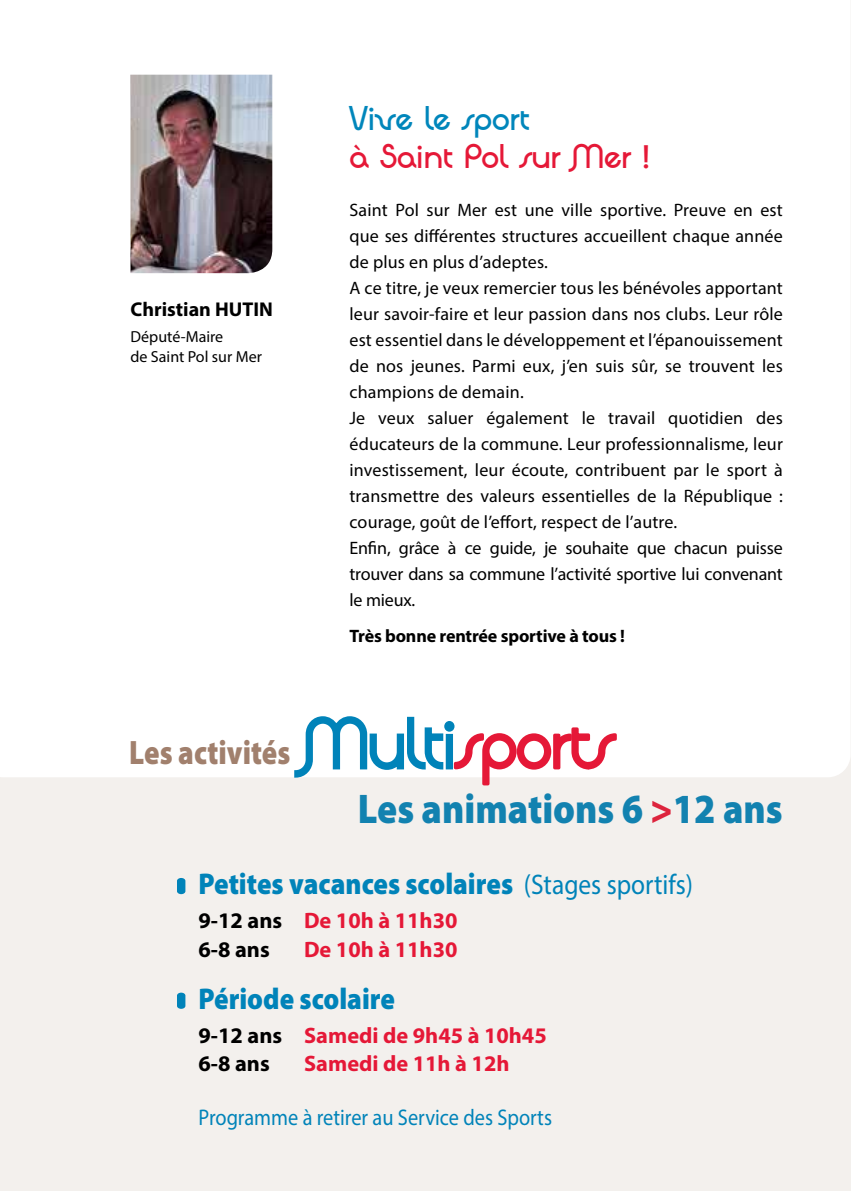
<style>
.page{position:relative;width:851px;height:1191px;background:#fff}
.page>*{position:absolute;margin:0;border:0;box-sizing:border-box;transform-origin:0 0}
.t1{font:900 41.6px "Myriad Pro";color:#0083b9;scale:.9 1}
.t2{font:900 34px "Myriad Pro";color:#a1806d;scale:.85 1}
.t3{font:700 32px "Quadranta";color:#e51837}
.t4{font:700 32px "Quadranta";color:#0086bb}
.t5{font:900 30px "Myriad Pro";color:#0083b9;scale:.9 1}
.t6{font:22.6px "Myriad Pro";color:#0083b9;scale:.9 1}
.t7{font:700 22.4px/28.4px "Myriad Pro";color:#e51837}
.t8{font:700 22.4px/28.4px "Myriad Pro";color:#000}
.t9{font:700 20px "Myriad Pro";color:#000}
.t10{font:18px/26px "Myriad Pro";letter-spacing:.01em;color:#000}
.t11{font:700 18px "Myriad Pro";letter-spacing:-.01em;color:#000}
.t12{font:16px/20px "Myriad Pro";color:#000}
.s1{font-family:"Quadranta";font-weight:400;font-size:66.2px;color:#0083b9}
.s2{font-family:"Quadranta";font-weight:400;font-size:66.2px;color:#e51837}
.s3{color:#e51837}
.s4{font-weight:400;font-size:28.4px}
.s5{color:#000}
</style>
<div class="page">
<div style="left:0;top:777px;width:850px;height:414px;background:#f3f0ed"></div>
<svg style="left:177px;top:878px;width:8px;height:16px"></svg>
<svg style="left:177px;top:992px;width:8px;height:16px"></svg>
<svg style="left:292px;top:716px;width:326px;height:71px"></svg>
<img style="left:130px;top:75px;width:142px;height:198px">
<p class="t9" style="left:130px;top:296px;width:144px">Christian HUTIN</p>
<p class="t12" style="left:130px;top:326px;width:133px">Député-Maire<br>de Saint Pol sur Mer</p>
<h3 class="t4" style="left:349px;top:98px;width:181px">Vive le sport</h3>
<h3 class="t3" style="left:349px;top:136px;width:302px">à Saint Pol sur Mer !</h3>
<p class="t10" style="left:349px;top:197px;width:435px">Saint Pol sur Mer est une ville sportive. Preuve en est que ses différentes structures accueillent chaque année de plus en plus d’adeptes.<br>A ce titre, je veux remercier tous les bénévoles apportant leur savoir-faire et leur passion dans nos clubs. Leur rôle est essentiel dans le développement et l’épanouissement de nos jeunes. Parmi eux, j’en suis sûr, se trouvent les champions de demain.<br>Je veux saluer également le travail quotidien des éducateurs de la commune. Leur professionnalisme, leur investissement, leur écoute, contribuent par le sport à transmettre des valeurs essentielles de la République : courage, goût de l’effort, respect de l’autre.<br>Enfin, grâce à ce guide, je souhaite que chacun puisse trouver dans sa commune l’activité sportive lui convenant le mieux.</p>
<p class="t11" style="left:349px;top:624px;width:277px">Très bonne rentrée sportive à tous !</p>
<h2 class="t2" style="left:129px;top:730px;width:572px">Les activités <span class="s1">Multi</span><span class="s2">sports</span></h2>
<h1 class="t1" style="left:358px;top:781px;width:473px">Les animations 6 <span class="s3">&gt;</span>12 ans</h1>
<h3 class="t5" style="left:198px;top:864px;width:550px">Petites vacances scolaires <span class="s4">(Stages sportifs)</span></h3>
<p class="t8" style="left:198px;top:905px;width:260px">9-12 ans <span class="s3">De 10h à 11h30<br></span>6-8 ans</p>
<p class="t7" style="left:304px;top:934px;width:155px">De 10h à 11h30</p>
<h3 class="t5" style="left:198px;top:978px;width:220px">Période scolaire</h3>
<p class="t7" style="left:198px;top:1020px;width:349px"><span class="s5">9-12 ans</span> Samedi de 9h45 à 10h45<br><span class="s5">6-8 ans</span></p>
<p class="t7" style="left:304px;top:1048px;width:207px">Samedi de 11h à 12h</p>
<p class="t6" style="left:198px;top:1103px;width:394px">Programme à retirer au Service des Sports</p>
</div>
